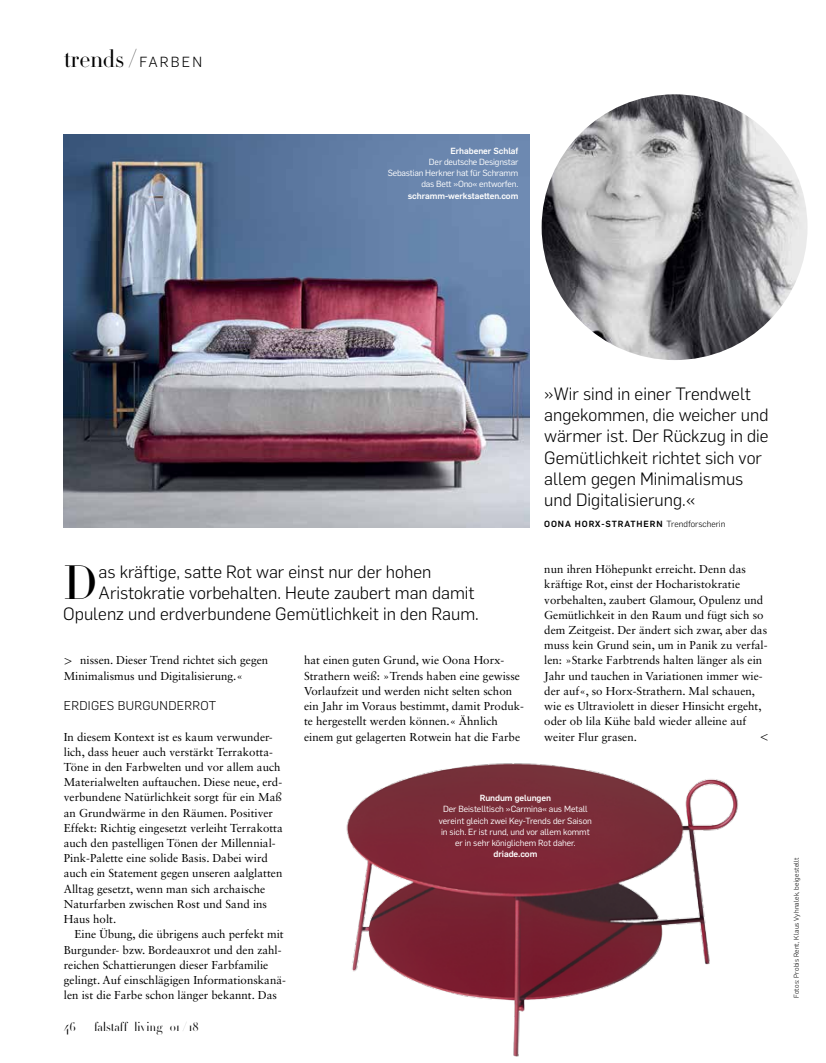
<style>
.page{position:relative;width:826px;height:1063px;background:#fff}
.page>*{position:absolute;margin:0;border:0;box-sizing:border-box;transform-origin:0 0}
.t1{font:300 47.5px "HTF Didot L24";color:#000}
.t2{font:300 24px "HTF Didot L24";color:#000}
.t3{font:300 17.5px/21.2px "Flama";color:#000}
.t4{font:300 15px "Flama";color:#000}
.t5{font:300 12.5px "HTF Didot L96";letter-spacing:.01em;color:#000}
.t6{font:300 12.5px "Flama";letter-spacing:.025em;color:#000}
.t7{font:11.5px/15.2px "Sabon LT Std";color:#000}
.t8{font:8.75px/11.2px "Flama";letter-spacing:-.01em;color:#fff;text-align:right}
.t9{font:500 8.75px "Flama";letter-spacing:-.01em;color:#fff}
.t10{font:500 8.75px "Flama";letter-spacing:.1em;color:#000}
.t11{font:300 6.88px "Flama";letter-spacing:.025em;color:#000}
.s1{font-family:"Flama";font-size:14.38px}
.s2{font-weight:300}
</style>
<div class="page">
<img style="left:346px;top:763px;width:392px;height:294px">
<img style="left:64px;top:135px;width:465px;height:392px">
<img style="left:541px;top:94px;width:266px;height:266px;border-radius:133px">
<h2 class="t2" style="left:64px;top:41px;width:140px">trends/ <span class="s1">FARBEN</span></h2>
<p class="t9" style="left:450px;top:144px;width:69px">Erhabener Schlaf</p>
<p class="t8" style="left:388px;top:156px;width:132px">Der deutsche Designstar<br>Sebastian Herkner hat für Schramm das Bett »Ono« entworfen.</p>
<p class="t9" style="left:408px;top:189px;width:112px">schramm-werkstaetten.com</p>
<h3 class="t3" style="left:544px;top:382px;width:226px">»Wir sind in einer Trendwelt angekommen, die weicher und wärmer ist. Der Rückzug in die<br>Gemütlichkeit richtet sich vor allem gegen Minimalismus und Digitalisierung.«</h3>
<p class="t10" style="left:544px;top:518px;width:183px">OONA HORX-STRATHERN <span class="s2">Trendforscherin</span></p>
<p class="t7" style="left:544px;top:561px;width:225px">nun ihren Höhepunkt erreicht. Denn das kräftige Rot, einst der Hocharistokratie vorbehalten, zaubert Glamour, Opulenz und Gemütlichkeit in den Raum und fügt sich so dem Zeitgeist. Der ändert sich zwar, aber das muss kein Grund sein, um in Panik zu verfal&shy;len: »Starke Farbtrends halten länger als ein Jahr und tauchen in Variationen immer wie&shy;der auf«, so Horx-Strathern. Mal schauen, wie es Ultraviolett in dieser Hinsicht ergeht, oder ob lila Kühe bald wieder alleine auf weiter Flur grasen.</p>
<h1 class="t1" style="left:63px;top:549px;width:36px">D</h1>
<h3 class="t3" style="left:99px;top:560px;width:334px">as kräftige, satte Rot war einst nur der hohen</h3>
<h3 class="t3" style="left:99px;top:581px;width:377px">Aristokratie vorbehalten. Heute zaubert man damit</h3>
<h3 class="t3" style="left:63px;top:603px;width:417px">Opulenz und erdverbundene Gemütlichkeit in den Raum.</h3>
<p class="t7" style="left:64px;top:653px;width:206px;text-indent:16px">nissen. Dieser Trend richtet sich gegen<br>Minimalismus und Digitalisierung.«</p>
<p class="t6" style="left:64px;top:697px;width:154px">ERDIGES BURGUNDERROT</p>
<p class="t7" style="left:64px;top:729px;width:220px">In diesem Kontext ist es kaum verwunder&shy;lich, dass heuer auch verstärkt Terrakotta-Töne in den Farbwelten und vor allem auch Materialwelten auftauchen. Diese neue, erd&shy;verbundene Natürlichkeit sorgt für ein Maß an Grundwärme in den Räumen. Positiver Effekt: Richtig eingesetzt verleiht Terrakotta auch den pastelligen Tönen der Millennial-Pink-Palette eine solide Basis. Dabei wird auch ein Statement gegen unseren aalglatten Alltag gesetzt, wenn man sich archaische Naturfarben zwischen Rost und Sand ins Haus holt.</p>
<p class="t7" style="left:64px;top:927px;width:224px;text-indent:11px">Eine Übung, die übrigens auch perfekt mit Burgunder- bzw. Bordeauxrot und den zahl&shy;reichen Schattierungen dieser Farbfamilie gelingt. Auf einschlägigen Informationskanä&shy;len ist die Farbe schon länger bekannt. Das</p>
<p class="t7" style="left:304px;top:653px;width:221px">hat einen guten Grund, wie Oona Horx-Strathern weiß: »Trends haben eine gewisse Vorlaufzeit und werden nicht selten schon ein Jahr im Voraus bestimmt, damit Produk&shy;te hergestellt werden können.« Ähnlich einem gut gelagerten Rotwein hat die Farbe</p>
<h3 class="t4" style="left:64px;top:650px;width:10px">&gt;</h3>
<h3 class="t4" style="left:760px;top:726px;width:10px">&lt;</h3>
<p class="t9" style="left:480px;top:792px;width:73px">Rundum gelungen</p>
<p class="t8" style="left:439px;top:803px;width:154px;text-align:center">Der Beistelltisch »Carmina« aus Metall vereint gleich zwei Key-Trends der Saison in sich. Er ist rund, und vor allem kommt er in sehr königlichem Rot daher.</p>
<p class="t9" style="left:493px;top:848px;width:45px">driade.com</p>
<p class="t5" style="left:64px;top:1018px;width:14px">46</p>
<p class="t5" style="left:94px;top:1018px;width:106px">falstaff living 01 / 18</p>
<p class="t11" style="left:792px;top:998px;width:143px;rotate:-90deg">Fotos: Probis Rent, Klaus Vyhnalek, beigestellt</p>
</div>
